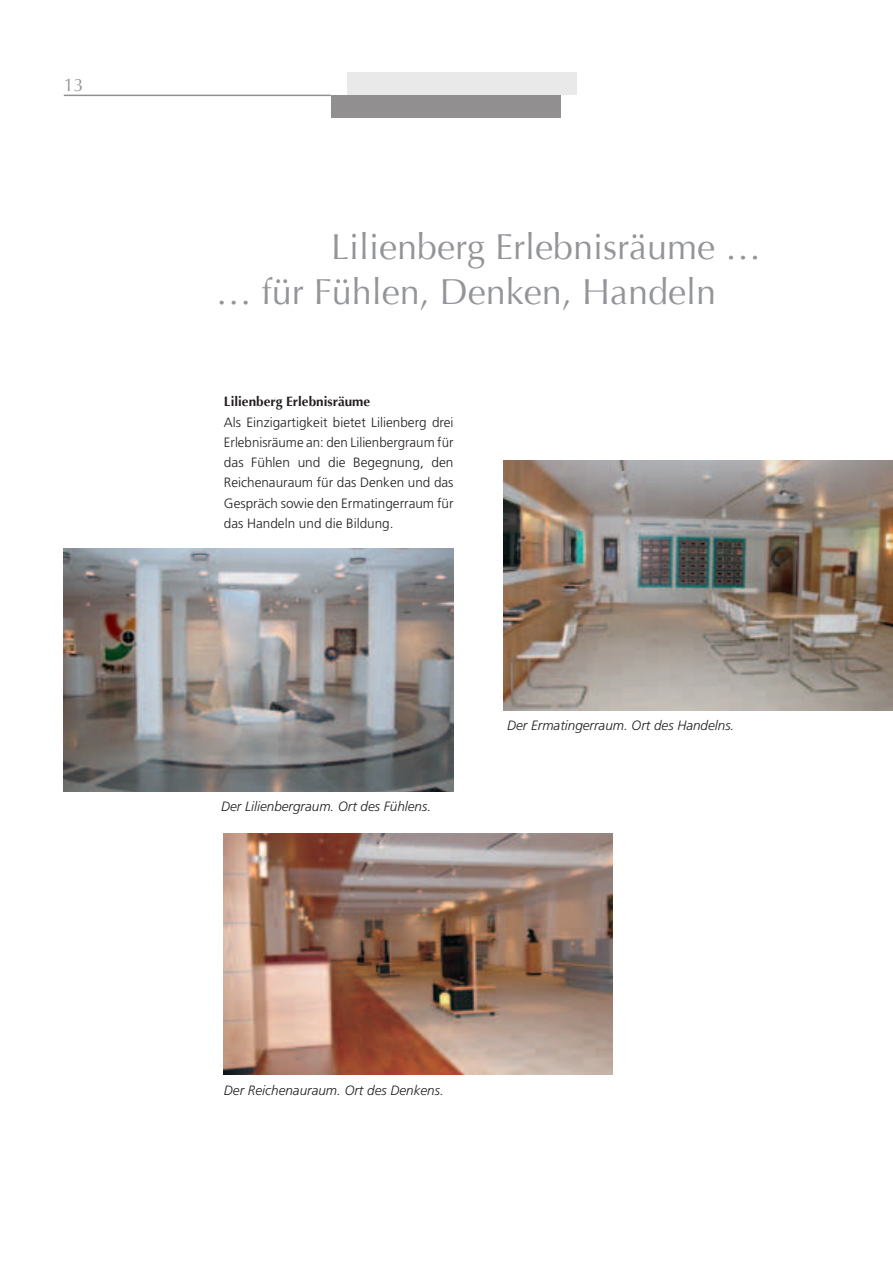
<style>
.page{position:relative;width:893px;height:1263px;background:#fff}
.page>*{position:absolute;margin:0;border:0;box-sizing:border-box;transform-origin:0 0}
.t1{font:36px/45px "Optima";color:#939598;text-align:right}
.t2{font:18px "Optima";color:#939598}
.t3{font:300 13.5px/20.2px "Frutiger LT";color:#231f20;text-align:justify}
.t4{font:italic 300 13.5px "Frutiger LT";color:#231f20}
.t5{font:700 13.5px "Optima";color:#231f20}
.s1{color:#fff}
</style>
<div class="page">
<hr style="left:64px;top:95px;width:267px;height:1px;background:#231f20">
<div style="left:331px;top:95px;width:229px;height:23px;background:#918f8f"></div>
<div style="left:347px;top:72px;width:229px;height:23px;background:#e9e9e9"></div>
<img style="left:224px;top:834px;width:389px;height:241px">
<img style="left:504px;top:461px;width:389px;height:249px">
<img style="left:64px;top:548px;width:389px;height:243px">
<h2 class="t2" style="left:64px;top:74px;width:22px">13</h2>
<h1 class="t1" style="left:216px;top:225px;width:547px">Lilienberg Erlebnisräume …<br>… für Fühlen, Denken, Handeln <span class="s1">…</span></h1>
<p class="t5" style="left:224px;top:394px;width:148px">Lilienberg Erlebnisräume</p>
<p class="t3" style="left:224px;top:412px;width:231px">Als Einzigartigkeit bietet Lilienberg drei Erlebnisräume an: den Lilienbergraum für das Fühlen und die Begegnung, den Reichenauraum für das Denken und das Gespräch sowie den Ermatingerraum für das Handeln und die Bildung.</p>
<p class="t4" style="left:221px;top:799px;width:212px">Der Lilienbergraum. Ort des Fühlens.</p>
<p class="t4" style="left:507px;top:718px;width:229px">Der Ermatingerraum. Ort des Handelns.</p>
<p class="t4" style="left:224px;top:1083px;width:221px">Der Reichenauraum. Ort des Denkens.</p>
</div>
